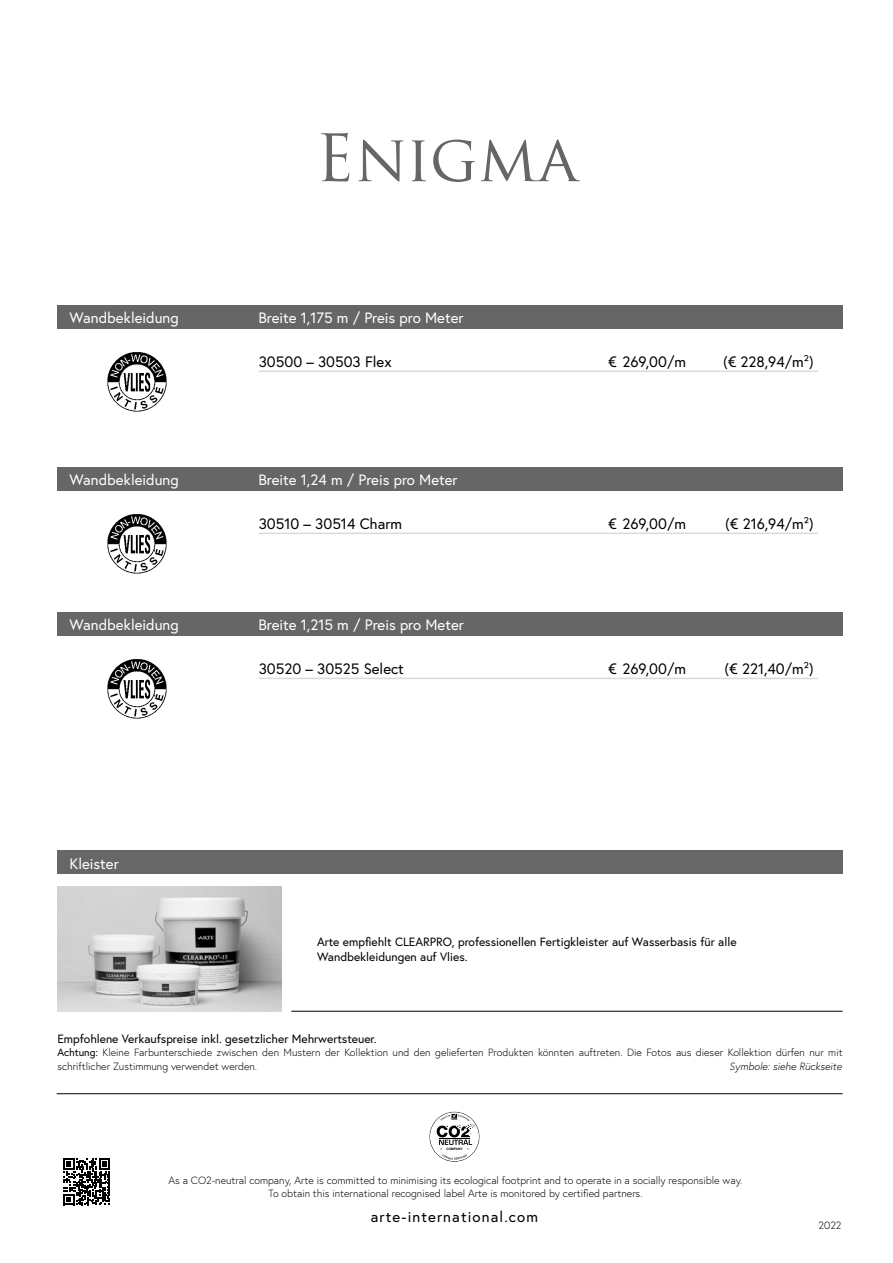
<style>
.page{position:relative;width:893px;height:1263px;background:#fff}
.page>*{position:absolute;margin:0;border:0;box-sizing:border-box;transform-origin:0 0}
.t1{font:63.6px "Trajan Pro";color:#666}
.t2{font:15px "Europa";color:#fff}
.t3{font:15px "Europa";color:#000}
.t4{font:15px "Europa";letter-spacing:.075em;color:#000}
.t5{font:12px/14.4px "Europa";color:#000}
.t6{font:300 10.5px/12.6px "Europa";color:#000;text-align:center}
.t7{font:italic 300 10.5px "Europa";color:#000}
.t8{font:700 3.3px "Arial";color:#000}
.s1{font-weight:400}
</style>
<div class="page">
<div style="left:57px;top:305px;width:786px;height:23px;background:#666"></div>
<div style="left:57px;top:467px;width:786px;height:23px;background:#666"></div>
<div style="left:57px;top:612px;width:786px;height:23px;background:#666"></div>
<hr style="left:259px;top:371px;width:559px;height:1px;background:#dadada">
<hr style="left:259px;top:533px;width:559px;height:1px;background:#dadada">
<hr style="left:259px;top:678px;width:559px;height:1px;background:#dadada">
<hr style="left:57px;top:1093px;width:786px;height:1px;background:#000">
<svg style="left:429px;top:1111px;width:51px;height:51px"></svg>
<svg style="left:63px;top:1158px;width:47px;height:47px"></svg>
<div style="left:57px;top:850px;width:786px;height:23px;background:#676767"></div>
<hr style="left:291px;top:1011px;width:552px;height:1px;background:#000">
<img style="left:57px;top:886px;width:224px;height:125px">
<img style="left:108px;top:352px;width:59px;height:59px">
<img style="left:108px;top:514px;width:59px;height:59px">
<img style="left:108px;top:659px;width:59px;height:60px">
<h1 class="t1" style="left:315px;top:118px;width:264px">Enigma</h1>
<h2 class="t2" style="left:69px;top:308px;width:111px">Wandbekleidung</h2>
<h2 class="t2" style="left:258px;top:308px;width:207px">Breite 1,175 m / Preis pro Meter</h2>
<h2 class="t3" style="left:259px;top:352px;width:134px">30500 – 30503 Flex</h2>
<h2 class="t3" style="left:608px;top:352px;width:79px">€ 269,00/m</h2>
<h2 class="t3" style="left:723px;top:352px;width:92px">(€ 228,94/m²)</h2>
<h2 class="t2" style="left:69px;top:470px;width:111px">Wandbekleidung</h2>
<h2 class="t2" style="left:258px;top:470px;width:201px">Breite 1,24 m / Preis pro Meter</h2>
<h2 class="t3" style="left:259px;top:514px;width:145px">30510 – 30514 Charm</h2>
<h2 class="t3" style="left:608px;top:514px;width:79px">€ 269,00/m</h2>
<h2 class="t3" style="left:725px;top:514px;width:90px">(€ 216,94/m²)</h2>
<h2 class="t2" style="left:69px;top:615px;width:111px">Wandbekleidung</h2>
<h2 class="t2" style="left:258px;top:615px;width:207px">Breite 1,215 m / Preis pro Meter</h2>
<h2 class="t2" style="left:69px;top:854px;width:51px">Kleister</h2>
<h2 class="t3" style="left:259px;top:660px;width:147px">30520 – 30525 Select</h2>
<h2 class="t3" style="left:608px;top:660px;width:79px">€ 269,00/m</h2>
<h2 class="t3" style="left:724px;top:660px;width:91px">(€ 221,40/m²)</h2>
<p class="t5" style="left:317px;top:934px;width:421px">Arte empfiehlt CLEARPRO, professionellen Fertigkleister auf Wasserbasis für alle<br>Wandbekleidungen auf Vlies.</p>
<p class="t5" style="left:57px;top:1032px;width:321px">Empfohlene Verkaufspreise inkl. gesetzlicher Mehrwertsteuer.</p>
<p class="t6" style="left:57px;top:1045px;width:787px;line-height:14.4px;text-align:left"><span class="s1">Achtung:</span> Kleine Farbunterschiede zwischen den Mustern der Kollektion und den gelieferten Produkten könnten auftreten. Die Fotos aus dieser Kollektion dürfen nur mit schriftlicher Zustimmung verwendet werden.</p>
<p class="t7" style="left:729px;top:1060px;width:114px">Symbole: siehe Rückseite</p>
<p class="t8" style="left:446px;top:1146px;width:18px">COMPANY</p>
<p class="t6" style="left:168px;top:1174px;width:575px">As a CO2-neutral company, Arte is committed to minimising its ecological footprint and to operate in a socially responsible way.<br>To obtain this international recognised label Arte is monitored by certified partners.</p>
<h2 class="t4" style="left:371px;top:1207px;width:169px">arte-international.com</h2>
<p class="t6" style="left:819px;top:1219px;width:24px">2022</p>
</div>
